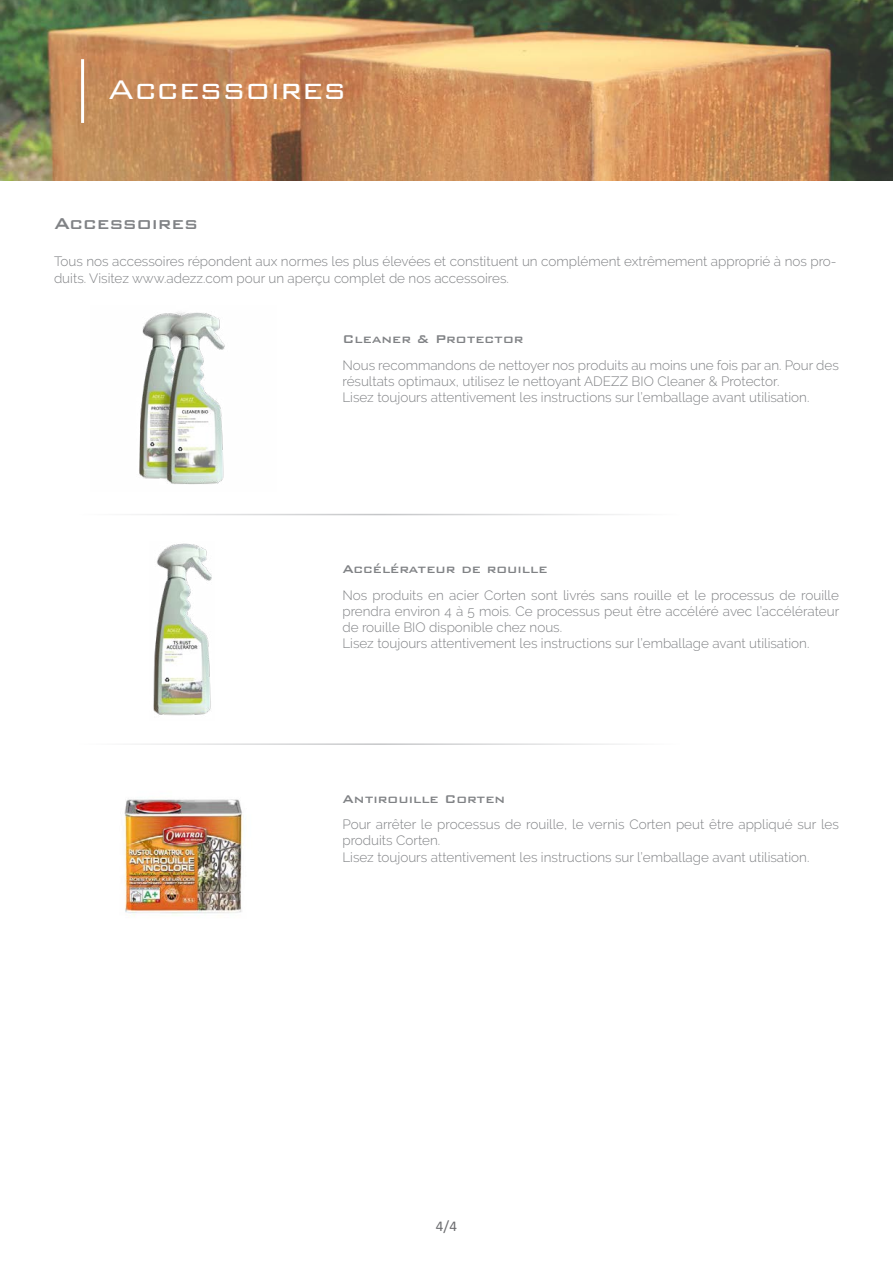
<style>
.page{position:relative;width:893px;height:1263px;background:#fff}
.page>*{position:absolute;margin:0;border:0;box-sizing:border-box;transform-origin:0 0}
.t1{font:300 36px "Bank Gothic BT";color:#fff}
.t2{font:500 21px "Bank Gothic BT";color:#808285}
.t3{font:500 15px "Bank Gothic BT";color:#808285}
.t4{font:15px "Calibri";color:#6c6d70}
.t5{font:300 13.5px/16.2px "Raleway";color:#808285}
</style>
<div class="page">
<img style="left:0;top:0;width:893px;height:180px">
<img style="left:139px;top:312px;width:86px;height:172px">
<img style="left:124px;top:799px;width:119px;height:117px">
<img style="left:153px;top:543px;width:59px;height:173px">
<hr style="left:79px;top:514px;width:601px;height:1px;background:#c5c6c8">
<hr style="left:79px;top:743px;width:601px;height:2px;background:#c5c6c8">
<hr style="left:81px;top:59px;width:3px;height:64px;background:#fff">
<h1 class="t1" style="left:108px;top:70px;width:239px">Accessoires</h1>
<p class="t2" style="left:54px;top:212px;width:146px">Accessoires</p>
<p class="t5" style="left:54px;top:254px;width:784px">Tous nos accessoires répondent aux normes les plus élevées et constituent un complément extrêmement approprié à nos pro&shy;duits. Visitez www.adezz.com pour un aperçu complet de nos accessoires.</p>
<p class="t3" style="left:342px;top:331px;width:183px">Cleaner &amp; Protector</p>
<p class="t5" style="left:342px;top:357px;width:498px">Nous recommandons de nettoyer nos produits au moins une fois par an. Pour des résultats optimaux, utilisez le nettoyant ADEZZ BIO Cleaner &amp; Protector.</p>
<p class="t5" style="left:342px;top:389px;width:468px">Lisez toujours attentivement les instructions sur l’emballage avant utilisation.</p>
<p class="t3" style="left:342px;top:561px;width:207px">Accélérateur de rouille</p>
<p class="t5" style="left:342px;top:587px;width:498px;text-align:justify">Nos produits en acier Corten sont livrés sans rouille et le processus de rouille prendra environ 4 à 5 mois. Ce processus peut être accéléré avec l’accélérateur de rouille BIO disponible chez nous.</p>
<p class="t5" style="left:342px;top:635px;width:468px">Lisez toujours attentivement les instructions sur l’emballage avant utilisation.</p>
<p class="t3" style="left:342px;top:791px;width:164px">Antirouille Corten</p>
<p class="t5" style="left:342px;top:816px;width:498px">Pour arrêter le processus de rouille, le vernis Corten peut être appliqué sur les produits Corten.</p>
<p class="t5" style="left:342px;top:849px;width:468px">Lisez toujours attentivement les instructions sur l’emballage avant utilisation.</p>
<p class="t4" style="left:436px;top:1216px;width:22px">4/4</p>
</div>
